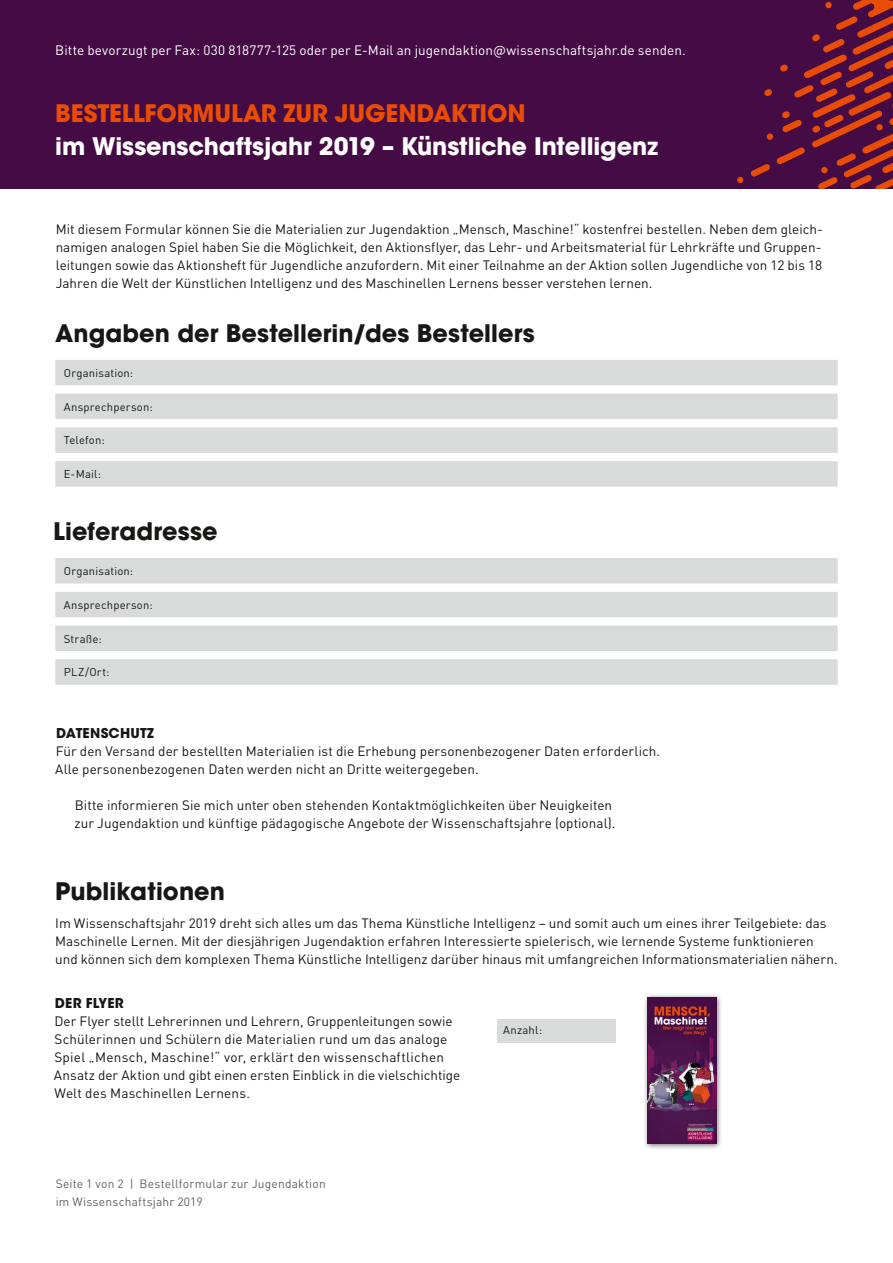
<style>
.page{position:relative;width:893px;height:1263px;background:#fff}
.page>*{position:absolute;margin:0;border:0;box-sizing:border-box;transform-origin:0 0}
.t1{font:700 24px "ITC Avant Garde Std";letter-spacing:.005em;color:#181716}
.t2{font:700 24px "ITC Avant Garde Std";letter-spacing:-.005em;color:#fff}
.t3{font:700 24px "ITC Avant Garde Std";letter-spacing:-.005em;color:#e94c05}
.t4{font:13.5px/18px "DIN Pro";letter-spacing:.005em;color:#181716}
.t5{font:13.5px "DIN Pro";letter-spacing:.005em;color:#fff}
.t6{font:700 13.5px "ITC Avant Garde Std";letter-spacing:.015em;color:#181716}
.t7{font:12px/18px "DIN Pro";letter-spacing:.015em;color:#626261}
.t8{font:11.25px "DIN Pro";letter-spacing:.02em;color:#181716}
</style>
<div class="page">
<div style="left:0;top:0;width:893px;height:188px;background:#450b45"></div>
<svg style="left:737px;top:0;width:156px;height:188px"></svg>
<div style="left:643px;top:993px;width:80px;height:157px;background:#181716;opacity:.6"></div>
<img style="left:647px;top:998px;width:69px;height:146px">
<div style="left:497px;top:1019px;width:119px;height:23px;background:#d9dada"></div>
<div style="left:55px;top:360px;width:783px;height:25px;background:#d9dada"></div>
<div style="left:55px;top:394px;width:783px;height:25px;background:#d9dada"></div>
<div style="left:55px;top:427px;width:783px;height:26px;background:#d9dada"></div>
<div style="left:55px;top:461px;width:783px;height:26px;background:#d9dada"></div>
<div style="left:55px;top:558px;width:783px;height:25px;background:#d9dada"></div>
<div style="left:55px;top:592px;width:783px;height:25px;background:#d9dada"></div>
<div style="left:55px;top:625px;width:783px;height:26px;background:#d9dada"></div>
<div style="left:55px;top:659px;width:783px;height:26px;background:#d9dada"></div>
<p class="t5" style="left:55px;top:40px;width:632px">Bitte bevorzugt per Fax: 030 818777-125 oder per E-Mail an jugendaktion@wissenschaftsjahr.de senden.</p>
<h1 class="t3" style="left:55px;top:98px;width:472px">BESTELLFORMULAR ZUR JUGENDAKTION</h1>
<h1 class="t2" style="left:55px;top:131px;width:604px">im Wissenschaftsjahr 2019 – Künstliche Intelligenz</h1>
<p class="t4" style="left:56px;top:219px;width:768px;text-align:justify">Mit diesem Formular können Sie die Materialien zur Jugendaktion „Mensch, Maschine!“ kostenfrei bestellen. Neben dem gleich&shy;namigen analogen Spiel haben Sie die Möglichkeit, den Aktionsflyer, das Lehr- und Arbeitsmaterial für Lehrkräfte und Gruppen&shy;leitungen sowie das Aktionsheft für Jugendliche anzufordern. Mit einer Teilnahme an der Aktion sollen Jugendliche von 12 bis 18<br>Jahren die Welt der Künstlichen Intelligenz und des Maschinellen Lernens besser verstehen lernen.</p>
<h1 class="t1" style="left:55px;top:318px;width:481px">Angaben der Bestellerin/des Bestellers</h1>
<p class="t8" style="left:64px;top:364px;width:71px">Organisation:</p>
<p class="t8" style="left:64px;top:398px;width:91px">Ansprechperson:</p>
<p class="t8" style="left:64px;top:431px;width:43px">Telefon:</p>
<p class="t8" style="left:64px;top:465px;width:39px">E-Mail:</p>
<h1 class="t1" style="left:53px;top:516px;width:166px">Lieferadresse</h1>
<p class="t8" style="left:64px;top:562px;width:71px">Organisation:</p>
<p class="t8" style="left:64px;top:596px;width:91px">Ansprechperson:</p>
<p class="t8" style="left:64px;top:630px;width:39px">Straße:</p>
<p class="t8" style="left:64px;top:663px;width:47px">PLZ/Ort:</p>
<p class="t6" style="left:56px;top:724px;width:99px">DATENSCHUTZ</p>
<p class="t4" style="left:55px;top:741px;width:607px">Für den Versand der bestellten Materialien ist die Erhebung personenbezogener Daten erforderlich.<br>Alle personenbezogenen Daten werden nicht an Dritte weitergegeben.</p>
<p class="t4" style="left:74px;top:795px;width:542px">Bitte informieren Sie mich unter oben stehenden Kontaktmöglichkeiten über Neuigkeiten zur Jugendaktion und künftige pädagogische Angebote der Wissenschaftsjahre (optional).</p>
<h1 class="t1" style="left:55px;top:876px;width:171px">Publikationen</h1>
<p class="t4" style="left:55px;top:913px;width:784px">Im Wissenschaftsjahr 2019 dreht sich alles um das Thema Künstliche Intelligenz – und somit auch um eines ihrer Teilgebiete: das<br>Maschinelle Lernen. Mit der diesjährigen Jugendaktion erfahren Interessierte spielerisch, wie lernende Systeme funktionieren und können sich dem komplexen Thema Künstliche Intelligenz darüber hinaus mit umfangreichen Informationsmaterialien nähern.</p>
<p class="t6" style="left:55px;top:994px;width:70px">DER FLYER</p>
<p class="t4" style="left:54px;top:1011px;width:408px">Der Flyer stellt Lehrerinnen und Lehrern, Gruppenleitungen sowie Schülerinnen und Schülern die Materialien rund um das analoge Spiel „Mensch, Maschine!“ vor, erklärt den wissenschaftlichen Ansatz der Aktion und gibt einen ersten Einblick in die vielschichtige Welt des Maschinellen Lernens.</p>
<p class="t7" style="left:56px;top:1173px;width:272px">Seite 1 von 2 | Bestellformular zur Jugendaktion im Wissenschaftsjahr 2019</p>
<p class="t8" style="left:503px;top:1021px;width:40px">Anzahl:</p>
</div>
